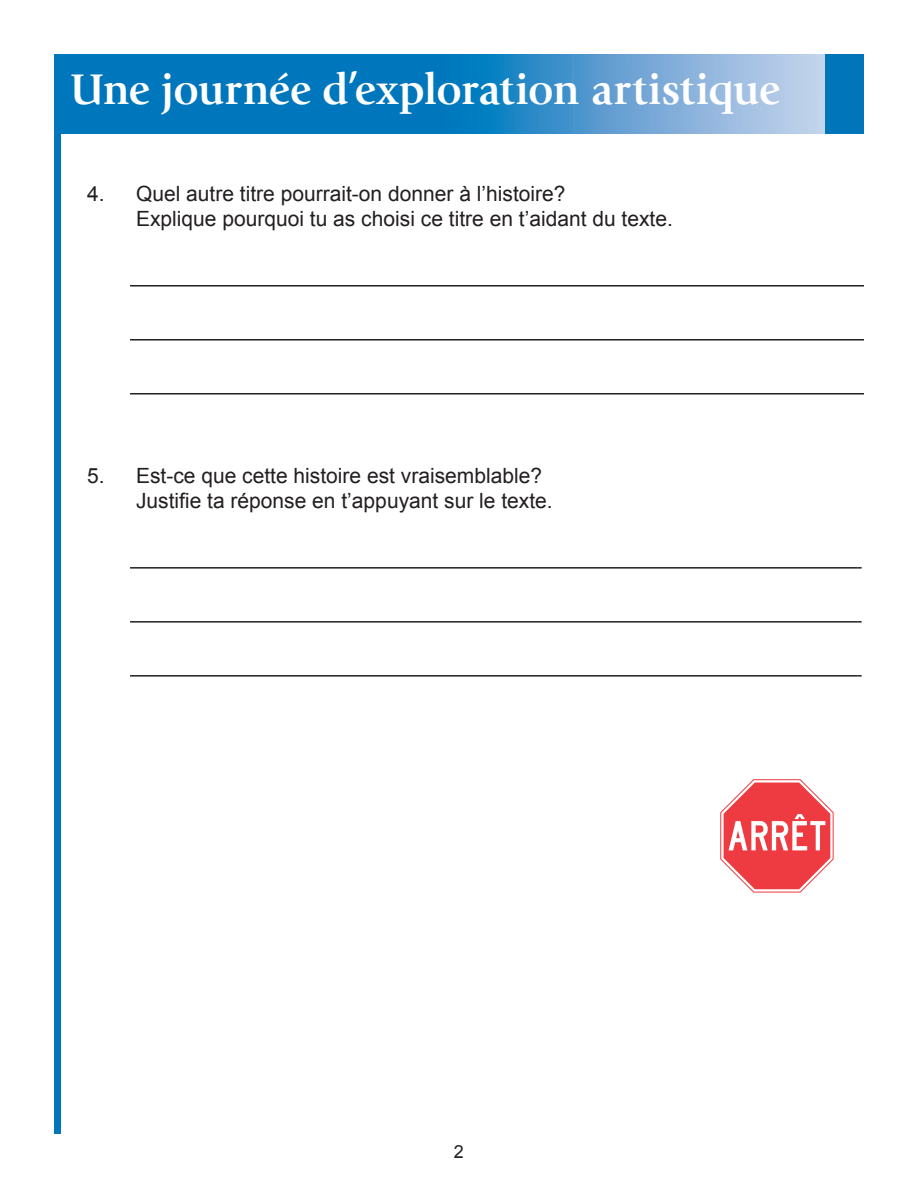
<style>
.page{position:relative;width:918px;height:1188px;background:#fff}
.page>*{position:absolute;margin:0;border:0;box-sizing:border-box;transform-origin:0 0}
.t1{font:700 45px "Giovanni";letter-spacing:-.02em;color:#fff}
.t2{font:21px/25.2px "Arial";color:#231f20}
.t3{font:18px "Arial";color:#231f20}
</style>
<div class="page">
<div style="left:54px;top:54px;width:6px;height:1080px;background:#0075ba"></div>
<svg style="left:60px;top:54px;width:765px;height:80px;background:#308cc7"></svg>
<div style="left:825px;top:54px;width:39px;height:80px;background:#0075ba"></div>
<svg style="left:720px;top:780px;width:113px;height:112px"></svg>
<hr style="left:130px;top:285px;width:734px;height:2px;background:#231f20">
<hr style="left:130px;top:339px;width:734px;height:2px;background:#231f20">
<hr style="left:130px;top:393px;width:734px;height:2px;background:#231f20">
<hr style="left:130px;top:567px;width:727px;height:2px;background:#231f20">
<hr style="left:130px;top:621px;width:727px;height:2px;background:#231f20">
<hr style="left:130px;top:675px;width:727px;height:2px;background:#231f20">
<h1 class="t1" style="left:71px;top:63px;width:711px">Une journée d’exploration artistique</h1>
<p class="t2" style="left:136px;top:181px;width:538px;text-indent:-49px">4. Quel autre titre pourrait-on donner à l’histoire?<br>Explique pourquoi tu as choisi ce titre en t’aidant du texte.</p>
<p class="t2" style="left:136px;top:463px;width:418px;text-indent:-49px">5. Est-ce que cette histoire est vraisemblable?<br>Justifie ta réponse en t’appuyant sur le texte.</p>
<p class="t3" style="left:454px;top:1140px;width:12px">2</p>
</div>
